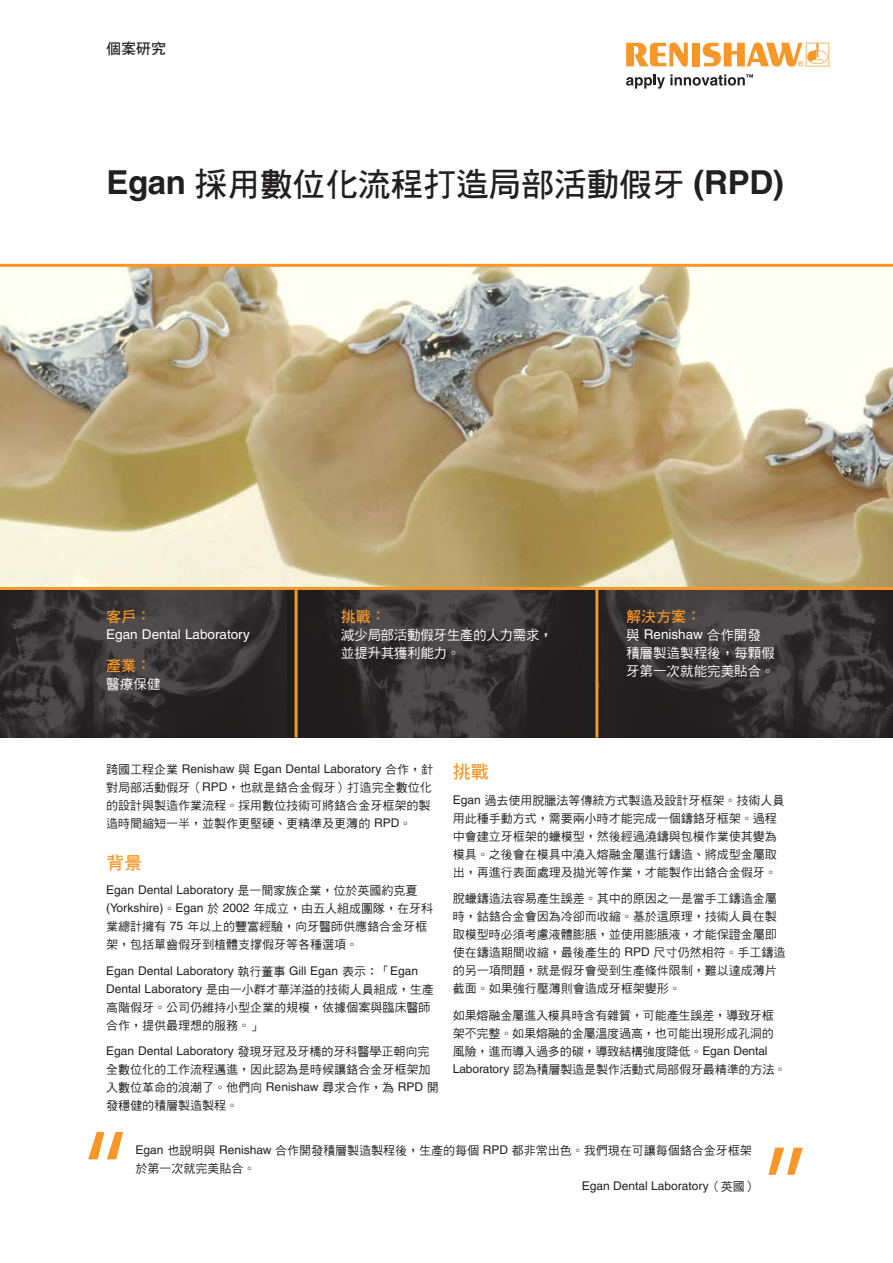
<style>
.page{position:relative;width:893px;height:1263px;background:#fff}
.page>*{position:absolute;margin:0;border:0;box-sizing:border-box;transform-origin:0 0}
.Case_study__Title_24{font:33px "DF Hei W7 WIN BF";letter-spacing:-.01em;color:#231f20}
.Main_body_heading_te{font:18px "DF Hei W7 WIN BF";color:#f79727}
.Industry_box__Headin{font:15px "DF Hei W7 WIN BF";color:#f79727}
.Case_study__Front_pa{font:15px "DF Hei W7 WIN BF";color:#231f20}
.Industry_box__Main_t{font:13.5px/18px "DF Hei Md HK BF";color:#fff}
.Industry_box__Headin-2{font:13.5px/18px "DF Hei Md HK BF";letter-spacing:-.02em;color:#fff}
.Industry_box__Main_t-2{font:13.5px "Helvetica LT Pro";color:#fff}
.Main_body_text_8pt{font:12px/18px "DF Hei Md HK BF";color:#231f20}
.t1{font:12px "Helvetica LT Pro";color:#231f20}
.s1{font-family:"Helvetica LT Pro";font-weight:700}
.s2{font-family:"Helvetica LT Pro"}
.s3{font-family:"DF Hei Md HK BF"}
</style>
<div class="page">
<svg style="left:0;top:590px;width:893px;height:147px;background:#343031"></svg>
<hr style="left:295px;top:589px;width:3px;height:148px;background:#f79727">
<hr style="left:595px;top:589px;width:3px;height:148px;background:#f79727">
<svg style="left:626px;top:43px;width:62px;height:24px"></svg>
<div style="left:692px;top:43px;width:8px;height:23px;background:#f79727"></div>
<svg style="left:703px;top:43px;width:126px;height:24px"></svg>
<svg style="left:626px;top:74px;width:127px;height:15px"></svg>
<svg style="left:0;top:264px;width:893px;height:326px"></svg>
<svg style="left:88px;top:1132px;width:35px;height:27px"></svg>
<svg style="left:768px;top:1147px;width:35px;height:28px"></svg>
<p class="Case_study__Front_pa" style="left:106px;top:41px;width:61px">個案研究</p>
<p class="Case_study__Title_24" style="left:106px;top:168px;width:679px"><span class="s1">Egan</span> 採用數位化流程打造局部活動假牙 <span class="s1">(RPD)</span></p>
<p class="Industry_box__Headin" style="left:106px;top:609px;width:46px">客戶：</p>
<p class="Industry_box__Main_t-2" style="left:106px;top:626px;width:145px">Egan Dental Laboratory</p>
<p class="Industry_box__Headin" style="left:106px;top:657px;width:46px">產業：</p>
<p class="Industry_box__Main_t" style="left:106px;top:674px;width:55px">醫療保健</p>
<p class="Industry_box__Headin" style="left:341px;top:609px;width:46px">挑戰：</p>
<p class="Industry_box__Headin-2" style="left:341px;top:626px;width:213px">減少局部活動假牙生產的人力需求，並提升其獲利能力。</p>
<p class="Industry_box__Headin" style="left:626px;top:609px;width:76px">解決方案：</p>
<p class="Industry_box__Main_t" style="left:626px;top:626px;width:150px">與 <span class="s2">Renishaw</span> 合作開發積層製造製程後，每顆假牙第一次就能完美貼合。</p>
<p class="Main_body_text_8pt" style="left:106px;top:760px;width:328px">跨國工程企業 <span class="s2">Renishaw</span> 與 <span class="s2">Egan Dental Laboratory</span> 合作，針對局部活動假牙（<span class="s2">RPD</span>，也就是鉻合金假牙）打造完全數位化的設計與製造作業流程。採用數位技術可將鉻合金牙框架的製造時間縮短一半，並製作更堅硬、更精準及更薄的 <span class="s2">RPD</span>。</p>
<p class="Main_body_heading_te" style="left:106px;top:853px;width:37px">背景</p>
<p class="Main_body_text_8pt" style="left:106px;top:882px;width:328px"><span class="s2">Egan Dental Laboratory</span> 是一間家族企業，位於英國約克夏<span class="s2">(Yorkshire)</span>。<span class="s2">Egan</span> 於 <span class="s2">2002</span> 年成立，由五人組成團隊，在牙科業總計擁有 <span class="s2">75</span> 年以上的豐富經驗，向牙醫師供應鉻合金牙框架，包括單齒假牙到植體支撐假牙等各種選項。</p>
<p class="Main_body_text_8pt" style="left:106px;top:962px;width:329px"><span class="s2">Egan Dental Laboratory</span> 執行董事 <span class="s2">Gill Egan</span> 表示：「<span class="s2">Egan Dental Laboratory</span> 是由一小群才華洋溢的技術人員組成，生產高階假牙。公司仍維持小型企業的規模，依據個案與臨床醫師合作，提供最理想的服務。」</p>
<p class="Main_body_text_8pt" style="left:106px;top:1043px;width:334px"><span class="s2">Egan Dental Laboratory</span> 發現牙冠及牙橋的牙科醫學正朝向完全數位化的工作流程邁進，因此認為是時候讓鉻合金牙框架加入數位革命的浪潮了。他們向 <span class="s2">Renishaw</span> 尋求合作，為 <span class="s2">RPD</span> 開發穩健的積層製造製程。</p>
<p class="Main_body_heading_te" style="left:453px;top:763px;width:37px">挑戰</p>
<p class="Main_body_text_8pt" style="left:453px;top:791px;width:333px"><span class="s2">Egan</span> 過去使用脫臘法等傳統方式製造及設計牙框架。技術人員用此種手動方式，需要兩小時才能完成一個鑄鉻牙框架。過程中會建立牙框架的蠟模型，然後經過澆鑄與包模作業使其變為模具。之後會在模具中澆入熔融金屬進行鑄造、將成型金屬取出，再進行表面處理及拋光等作業，才能製作出鉻合金假牙。</p>
<p class="Main_body_text_8pt" style="left:453px;top:889px;width:334px">脫蠟鑄造法容易產生誤差。其中的原因之一是當手工鑄造金屬時，鈷鉻合金會因為冷卻而收縮。基於這原理，技術人員在製取模型時必須考慮液體膨脹，並使用膨脹液，才能保證金屬即使在鑄造期間收縮，最後產生的 <span class="s2">RPD</span> 尺寸仍然相符。手工鑄造的另一項問題，就是假牙會受到生產條件限制，難以達成薄片截面。如果強行壓薄則會造成牙框架變形。</p>
<p class="Main_body_text_8pt" style="left:453px;top:1006px;width:335px">如果熔融金屬進入模具時含有雜質，可能產生誤差，導致牙框架不完整。如果熔融的金屬溫度過高，也可能出現形成孔洞的風險，進而導入過多的碳，導致結構強度降低。<span class="s2">Egan Dental Laboratory</span> 認為積層製造是製作活動式局部假牙最精準的方法。</p>
<p class="Main_body_text_8pt" style="left:136px;top:1141px;width:618px"><span class="s2">Egan</span> 也說明與 <span class="s2">Renishaw</span> 合作開發積層製造製程後，生產的每個 <span class="s2">RPD</span> 都非常出色。我們現在可讓每個鉻合金牙框架於第一次就完美貼合。</p>
<p class="t1" style="left:582px;top:1179px;width:176px">Egan Dental Laboratory<span class="s3">（英國）</span></p>
</div>
